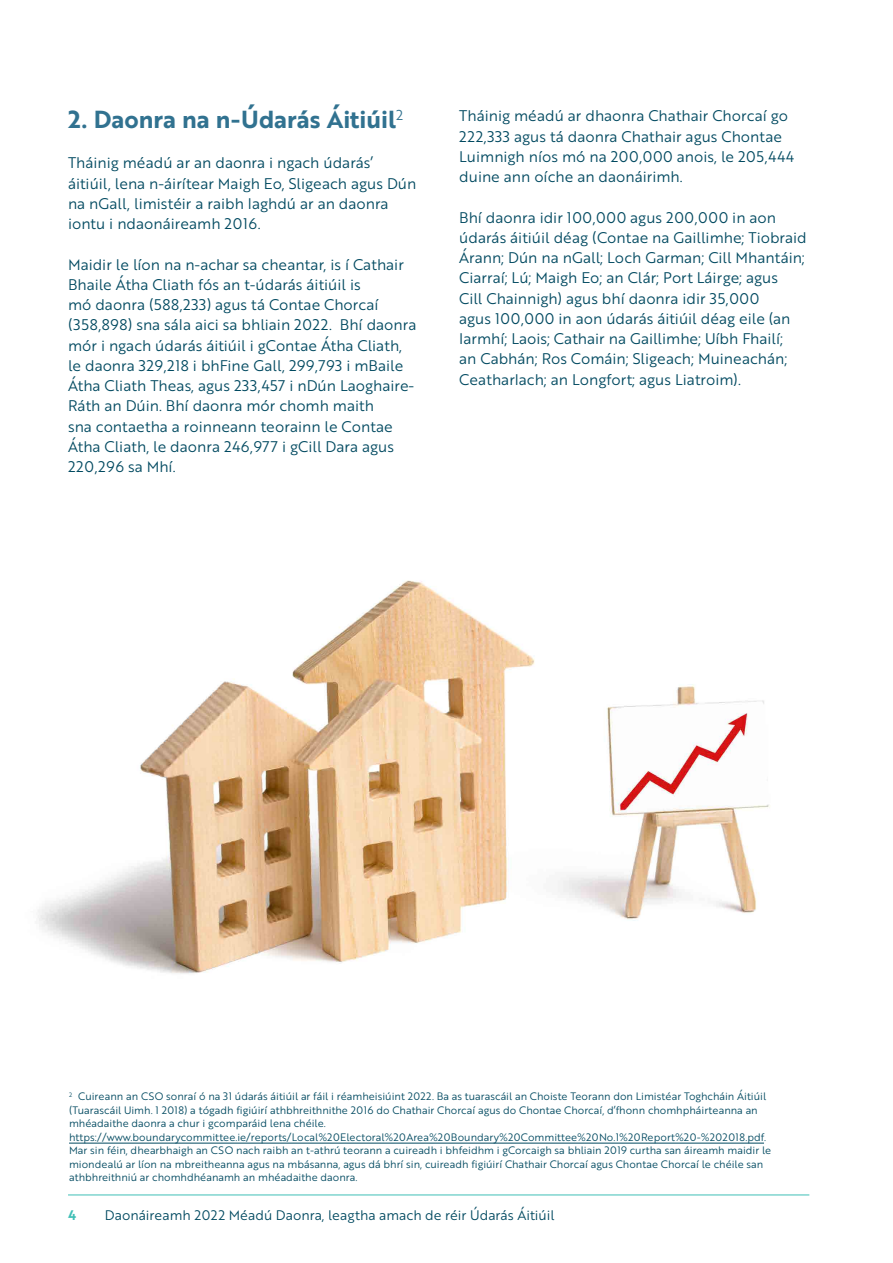
<style>
.page{position:relative;width:893px;height:1263px;background:#fff}
.page>*{position:absolute;margin:0;border:0;box-sizing:border-box;transform-origin:0 0}
.t1{font:24px "Brother 1816 Bold";color:#317290}
.t2{font:15px/20.2px "Brother 1816 Book";color:#004960}
.t3{font:13.5px "Brother 1816 Book";color:#004960}
.t4{font:13.5px "Brother 1816 Bold";color:#3fbfb6}
.t5{font:10.5px/13.5px "Brother 1816 Book";color:#004960}
</style>
<div class="page">
<hr style="left:68px;top:1194px;width:741px;height:1px;background:#3fbfb6">
<hr style="left:69px;top:1143px;width:695px;height:1px;background:#004960">
<img style="left:38px;top:580px;width:732px;height:394px">
<h1 class="t1" style="left:68px;top:101px;width:337px">2. Daonra na n-Údarás Áitiúil<sup>2</sup></h1>
<p class="t2" style="left:68px;top:152px;width:350px">Tháinig méadú ar an daonra i ngach údarás’ áitiúil, lena n-áirítear Maigh Eo, Sligeach agus Dún na nGall, limistéir a raibh laghdú ar an daonra iontu i ndaonáireamh 2016.</p>
<p class="t2" style="left:68px;top:253px;width:350px">Maidir le líon na n-achar sa cheantar, is í Cathair Bhaile Átha Cliath fós an t-údarás áitiúil is<br>mó daonra (588,233) agus tá Contae Chorcaí (358,898) sna sála aici sa bhliain 2022. Bhí daonra mór i ngach údarás áitiúil i gContae Átha Cliath, le daonra 329,218 i bhFine Gall, 299,793 i mBaile Átha Cliath Theas, agus 233,457 i nDún Laoghaire-Ráth an Dúin. Bhí daonra mór chomh maith<br>sna contaetha a roinneann teorainn le Contae Átha Cliath, le daonra 246,977 i gCill Dara agus 220,296 sa Mhí.</p>
<p class="t2" style="left:459px;top:105px;width:336px">Tháinig méadú ar dhaonra Chathair Chorcaí go 222,333 agus tá daonra Chathair agus Chontae Luimnigh níos mó na 200,000 anois, le 205,444 duine ann oíche an daonáirimh.</p>
<p class="t2" style="left:459px;top:207px;width:349px">Bhí daonra idir 100,000 agus 200,000 in aon údarás áitiúil déag (Contae na Gaillimhe; Tiobraid Árann; Dún na nGall; Loch Garman; Cill Mhantáin; Ciarraí; Lú; Maigh Eo; an Clár; Port Láirge; agus<br>Cill Chainnigh) agus bhí daonra idir 35,000<br>agus 100,000 in aon údarás áitiúil déag eile (an Iarmhí; Laois; Cathair na Gaillimhe; Uíbh Fhailí;<br>an Cabhán; Ros Comáin; Sligeach; Muineachán; Ceatharlach; an Longfort; agus Liatroim).</p>
<p class="t5" style="left:69px;top:1089px;width:704px"><sup>2</sup> Cuireann an CSO sonraí ó na 31 údarás áitiúil ar fáil i réamheisiúint 2022. Ba as tuarascáil an Choiste Teorann don Limistéar Toghcháin Áitiúil (Tuarascáil Uimh. 1 2018) a tógadh figiúirí athbhreithnithe 2016 do Chathair Chorcaí agus do Chontae Chorcaí, d’fhonn chomhpháirteanna an mhéadaithe daonra a chur i gcomparáid lena chéile. https://www.boundarycommittee.ie/reports/Local%20Electoral%20Area%20Boundary%20Committee%20No.1%20Report%20-%202018.pdf.<br>Mar sin féin, dhearbhaigh an CSO nach raibh an t-athrú teorann a cuireadh i bhfeidhm i gCorcaigh sa bhliain 2019 curtha san áireamh maidir le miondealú ar líon na mbreitheanna agus na mbásanna, agus dá bhrí sin, cuireadh figiúirí Chathair Chorcaí agus Chontae Chorcaí le chéile san athbhreithniú ar chomhdhéanamh an mhéadaithe daonra.</p>
<p class="t4" style="left:68px;top:1204px;width:10px">4</p>
<p class="t3" style="left:105px;top:1205px;width:451px">Daonáireamh 2022 Méadú Daonra, leagtha amach de réir Údarás Áitiúil</p>
</div>
